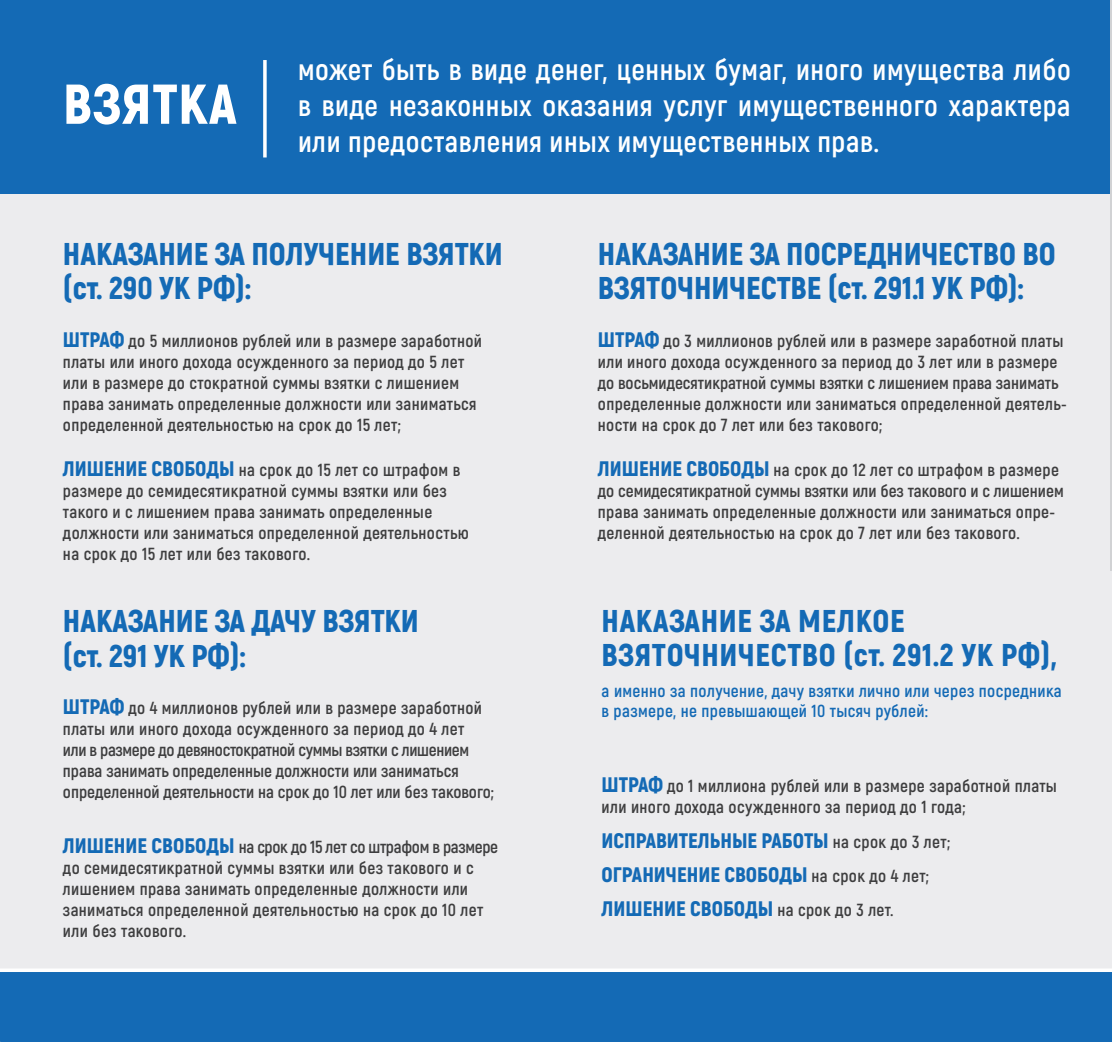
<style>
.page{position:relative;width:1112px;height:1042px;background:#fff}
.page>*{position:absolute;margin:0;border:0;box-sizing:border-box;transform-origin:0 0}
.t1{font:900 56px "Akrobat";letter-spacing:.02em;color:#fff}
.t2{font:900 31.5px/34.3px "Akrobat";color:#146ab5}
.t3{font:900 31.5px/34.3px "Akrobat";letter-spacing:.02em;color:#146ab5}
.t4{font:700 29.75px/35.7px "Akrobat";letter-spacing:.02em;color:#fff;text-align:justify}
.t5{font:900 21px/34.3px "Akrobat";color:#146ab5}
.t6{font:700 17.5px/21px "Akrobat";letter-spacing:.02em;color:#3e3e3f}
.t7{font:700 17.5px/21px "Akrobat";color:#3e3e3f}
.t8{font:700 17.5px/20.3px "Akrobat";letter-spacing:.02em;color:#146ab5}
.s1{font-weight:900;font-size:21px;color:#146ab5}
.s2{font-weight:700;font-size:17.5px;color:#3e3e3f}
</style>
<div class="page">
<div style="left:0;top:149px;width:1111px;height:819px;background:#ececee"></div>
<div style="left:0;top:972px;width:1111px;height:70px;background:#146ab5"></div>
<div style="left:0;top:0;width:1110px;height:194px;background:#146ab5"></div>
<hr style="left:263px;top:60px;width:3px;height:97px;background:#fff">
<hr style="left:1110px;top:0;width:1px;height:570px;background:#d1d2d4">
<p class="t1" style="left:63px;top:68px;width:175px">ВЗЯТКА</p>
<p class="t4" style="left:298px;top:52px;width:774px">может быть в виде денег, ценных бумаг, иного имущества либо в виде незаконных оказания услуг имущественного характера или предоставления иных имущественных прав.</p>
<p class="t2" style="left:63px;top:236px;width:441px">НАКАЗАНИЕ ЗА ПОЛУЧЕНИЕ ВЗЯТКИ (ст. 290 УК РФ):</p>
<p class="t6" style="left:63px;top:330px;width:420px"><span class="s1">ШТРАФ</span> до 5 миллионов рублей или в размере заработной платы или иного дохода осужденного за период до 5 лет или в размере до стократной суммы взятки с лишением права занимать определенные должности или заниматься определенной деятельностью на срок до 15 лет;</p>
<p class="t6" style="left:63px;top:459px;width:407px"><span class="s1">ЛИШЕНИЕ СВОБОДЫ</span> на срок до 15 лет со штрафом в размере до семидесятикратной суммы взятки или без такого и с лишением права занимать определенные должности или заниматься определенной деятельностью на срок до 15 лет или без такового.</p>
<p class="t2" style="left:63px;top:604px;width:357px">НАКАЗАНИЕ ЗА ДАЧУ ВЗЯТКИ (ст. 291 УК РФ):</p>
<p class="t7" style="left:63px;top:697px;width:432px"><span class="s1">ШТРАФ</span> до 4 миллионов рублей или в размере заработной платы или иного дохода осужденного за период до 4 лет<br>или в размере до девяностократной суммы взятки с лишением права занимать определенные должности или заниматься определенной деятельности на срок до 10 лет или без такового;</p>
<p class="t6" style="left:63px;top:837px;width:436px"><span class="s1">ЛИШЕНИЕ СВОБОДЫ</span> на срок до 15 лет со штрафом в размере до семидесятикратной суммы взятки или без такового и с лишением права занимать определенные должности или заниматься определенной деятельностью на срок до 10 лет или без такового.</p>
<p class="t2" style="left:597px;top:236px;width:459px">НАКАЗАНИЕ ЗА ПОСРЕДНИЧЕСТВО ВО<br>ВЗЯТОЧНИЧЕСТВЕ (ст. 291.1 УК РФ):</p>
<p class="t6" style="left:597px;top:330px;width:470px"><span class="s1">ШТРАФ</span> до 3 миллионов рублей или в размере заработной платы или иного дохода осужденного за период до 3 лет или в размере до восьмидесятикратной суммы взятки с лишением права занимать определенные должности или заниматься определенной деятель&shy;ности на срок до 7 лет или без такового;</p>
<p class="t6" style="left:597px;top:459px;width:467px"><span class="s1">ЛИШЕНИЕ СВОБОДЫ</span> на срок до 12 лет со штрафом в размере до семидесятикратной суммы взятки или без такового и с лишением права занимать определенные должности или заниматься опре&shy;деленной деятельностью на срок до 7 лет или без такового.</p>
<p class="t3" style="left:601px;top:603px;width:456px">НАКАЗАНИЕ ЗА МЕЛКОЕ<br>ВЗЯТОЧНИЧЕСТВО (ст. 291.2 УК РФ),</p>
<p class="t8" style="left:601px;top:681px;width:461px">а именно за получение, дачу взятки лично или через посредника в размере, не превышающей 10 тысяч рублей:</p>
<p class="t6" style="left:601px;top:776px;width:457px"><span class="s1">ШТРАФ</span> до 1 миллиона рублей или в размере заработной платы или иного дохода осужденного за период до 1 года;</p>
<p class="t5" style="left:601px;top:823px;width:350px">ИСПРАВИТЕЛЬНЫЕ РАБОТЫ <span class="s2">на срок до 3 лет;<br></span>ОГРАНИЧЕНИЕ СВОБОДЫ <span class="s2">на срок до 4 лет;<br></span>ЛИШЕНИЕ СВОБОДЫ <span class="s2">на срок до 3 лет.</span></p>
</div>
